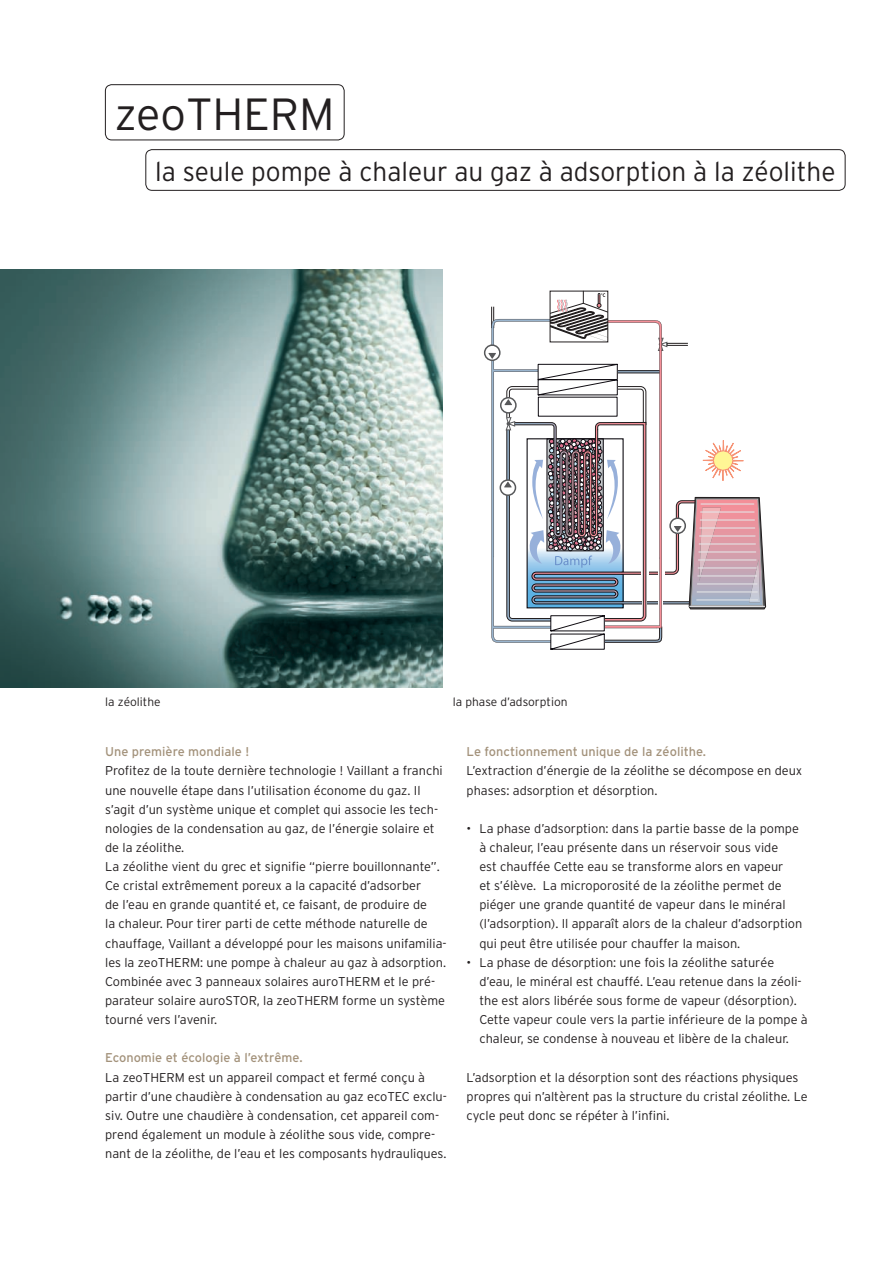
<style>
.page{position:relative;width:896px;height:1266px;background:#fff}
.page>*{position:absolute;margin:0;border:0;box-sizing:border-box;transform-origin:0 0}
.t1{font:300 45px "Interstate";color:#231f20}
.t2{font:300 27px "Interstate";color:#231f20}
.t3{font:300 12.75px/19.2px "Interstate";color:#231f20}
.t4{font:12.75px "Interstate";color:#a3927b}
.t5{font:300 12px "Interstate";color:#231f20}
</style>
<div class="page">
<div style="left:105px;top:84px;width:239px;height:56px;border:1px solid #231f20;border-radius:6px"></div>
<div style="left:145px;top:149px;width:700px;height:41px;border:1px solid #231f20;border-radius:6px"></div>
<img style="left:0;top:269px;width:443px;height:418px">
<svg style="left:484px;top:291px;width:282px;height:359px"></svg>
<h1 class="t1" style="left:115px;top:98px;width:221px">zeoTHERM</h1>
<h2 class="t2" style="left:155px;top:161px;width:681px">la seule pompe à chaleur au gaz à adsorption à la zéolithe</h2>
<p class="t5" style="left:105px;top:697px;width:57px">la zéolithe</p>
<p class="t5" style="left:452px;top:697px;width:116px">la phase d’adsorption</p>
<p class="t4" style="left:105px;top:747px;width:145px">Une première mondiale !</p>
<p class="t3" style="left:105px;top:762px;width:343px">Profitez de la toute dernière technologie ! Vaillant a franchi une nouvelle étape dans l’utilisation économe du gaz. Il s’agit d’un système unique et complet qui associe les tech&shy;nologies de la condensation au gaz, de l’énergie solaire et de la zéolithe.<br>La zéolithe vient du grec et signifie “pierre bouillonnante”.<br>Ce cristal extrêmement poreux a la capacité d’adsorber<br>de l’eau en grande quantité et, ce faisant, de produire de<br>la chaleur. Pour tirer parti de cette méthode naturelle de chauffage, Vaillant a développé pour les maisons unifamilia&shy;les la zeoTHERM: une pompe à chaleur au gaz à adsorption.<br>Combinée avec 3 panneaux solaires auroTHERM et le pré&shy;parateur solaire auroSTOR, la zeoTHERM forme un système tourné vers l’avenir.</p>
<p class="t4" style="left:105px;top:1053px;width:199px">Economie et écologie à l’extrême.</p>
<p class="t3" style="left:105px;top:1068px;width:343px">La zeoTHERM est un appareil compact et fermé conçu à partir d’une chaudière à condensation au gaz ecoTEC exclu&shy;siv. Outre une chaudière à condensation, cet appareil com&shy;prend également un module à zéolithe sous vide, compre&shy;nant de la zéolithe, de l’eau et les composants hydrauliques.</p>
<p class="t4" style="left:466px;top:747px;width:241px">Le fonctionnement unique de la zéolithe.</p>
<p class="t3" style="left:466px;top:762px;width:337px">L’extraction d’énergie de la zéolithe se décompose en deux phases: adsorption et désorption.</p>
<p class="t3" style="left:479px;top:819px;width:324px;text-indent:-13px">• La phase d’adsorption: dans la partie basse de la pompe à chaleur, l’eau présente dans un réservoir sous vide<br>est chauffée Cette eau se transforme alors en vapeur<br>et s’élève. La microporosité de la zéolithe permet de piéger une grande quantité de vapeur dans le minéral (l’adsorption). Il apparaît alors de la chaleur d’adsorption qui peut être utilisée pour chauffer la maison.</p>
<p class="t3" style="left:479px;top:953px;width:330px;text-indent:-13px">• La phase de désorption: une fois la zéolithe saturée d’eau, le minéral est chauffé. L’eau retenue dans la zéoli&shy;the est alors libérée sous forme de vapeur (désorption).<br>Cette vapeur coule vers la partie inférieure de la pompe à chaleur, se condense à nouveau et libère de la chaleur.</p>
<p class="t3" style="left:466px;top:1068px;width:342px">L’adsorption et la désorption sont des réactions physiques propres qui n’altèrent pas la structure du cristal zéolithe. Le cycle peut donc se répéter à l’infini.</p>
</div>
